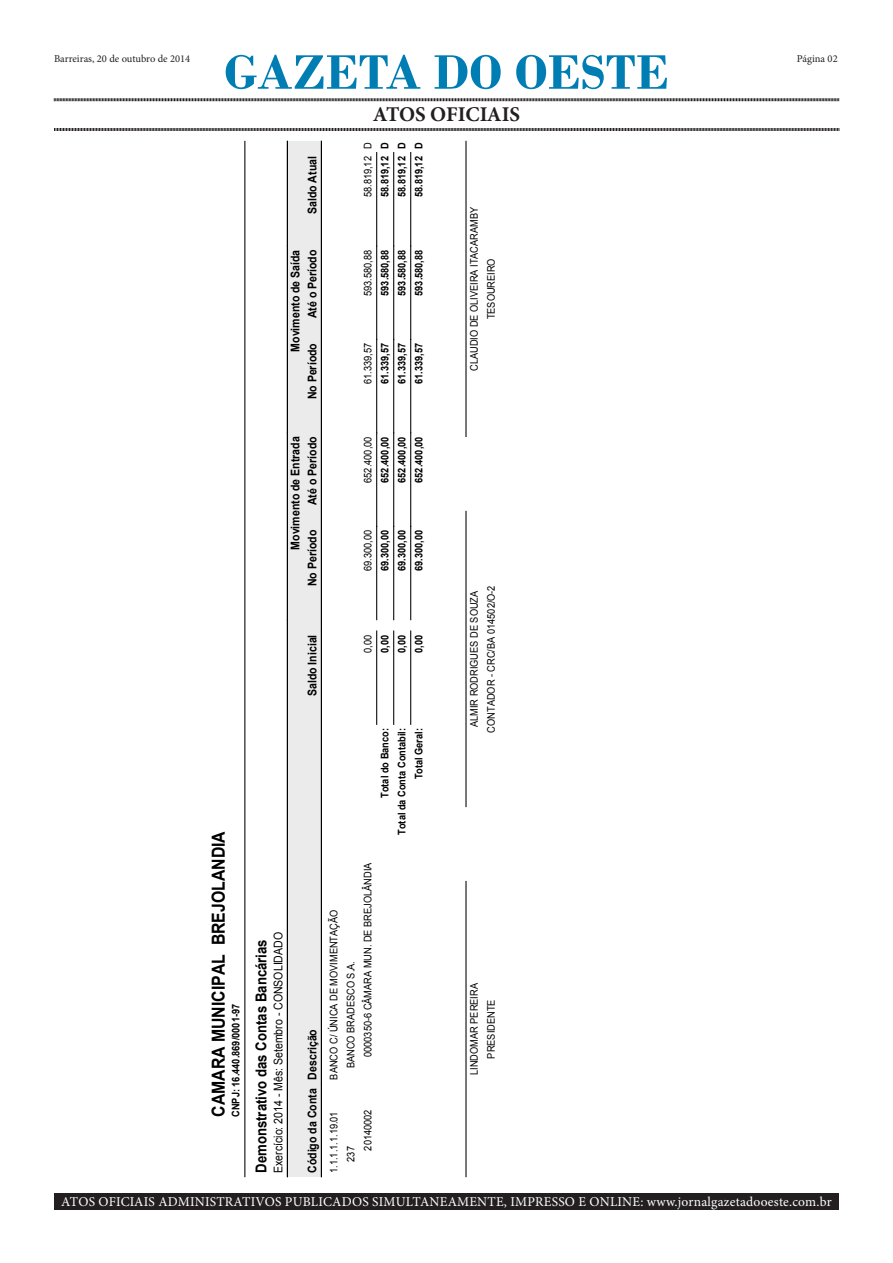
<style>
.page{position:relative;width:893px;height:1263px;background:#fff}
.page>*{position:absolute;margin:0;border:0;box-sizing:border-box;transform-origin:0 0}
.t1{font:700 51px "Bodoni";color:#007eb4}
.t2{font:700 21px "Minion Pro";letter-spacing:-.005em;color:#231f20}
.t3{font:700 18px "Arial";color:#000;scale:.88 1}
.t4{font:700 15px "Arial";color:#000;scale:.88 1}
.t5{font:13.5px "Minion Pro";letter-spacing:.015em;color:#fff}
.t6{font:700 12px "Arial";color:#000;scale:.88 1}
.t7{font:12px "Arial";color:#000;scale:.88 1}
.t8{font:10.5px "Arial";color:#000;scale:.88 1}
.t9{font:700 10.5px "Arial";color:#000;scale:.88 1}
.t10{font:10.5px "Minion Pro";color:#231f20}
</style>
<div class="page">
<svg style="left:54px;top:98px;width:785px;height:4px;background:#908e8e"></svg>
<svg style="left:54px;top:128px;width:785px;height:3px;background:#6b6869"></svg>
<div style="left:54px;top:1193px;width:785px;height:17px;background:#231f20"></div>
<hr style="left:244px;top:141px;width:1px;height:1036px;background:#000">
<div style="left:287px;top:620px;width:17px;height:557px;background:#ebebeb"></div>
<div style="left:287px;top:433px;width:17px;height:187px;background:#ebebeb"></div>
<div style="left:287px;top:246px;width:17px;height:187px;background:#ebebeb"></div>
<div style="left:287px;top:141px;width:17px;height:105px;background:#ebebeb"></div>
<div style="left:304px;top:1083px;width:17px;height:94px;background:#ebebeb"></div>
<div style="left:304px;top:724px;width:17px;height:359px;background:#ebebeb"></div>
<div style="left:304px;top:631px;width:17px;height:93px;background:#ebebeb"></div>
<div style="left:304px;top:620px;width:17px;height:11px;background:#ebebeb"></div>
<div style="left:304px;top:526px;width:17px;height:94px;background:#ebebeb"></div>
<div style="left:304px;top:433px;width:17px;height:93px;background:#ebebeb"></div>
<div style="left:304px;top:339px;width:17px;height:94px;background:#ebebeb"></div>
<div style="left:304px;top:246px;width:17px;height:93px;background:#ebebeb"></div>
<div style="left:304px;top:152px;width:17px;height:94px;background:#ebebeb"></div>
<div style="left:304px;top:141px;width:17px;height:11px;background:#ebebeb"></div>
<hr style="left:287px;top:141px;width:1px;height:1036px;background:#000">
<hr style="left:321px;top:141px;width:1px;height:1036px;background:#000">
<hr style="left:376px;top:631px;width:1px;height:93px;background:#000">
<hr style="left:376px;top:526px;width:1px;height:94px;background:#000">
<hr style="left:376px;top:433px;width:1px;height:93px;background:#000">
<hr style="left:376px;top:339px;width:1px;height:94px;background:#000">
<hr style="left:376px;top:246px;width:1px;height:93px;background:#000">
<hr style="left:376px;top:152px;width:1px;height:94px;background:#000">
<hr style="left:393px;top:631px;width:1px;height:93px;background:#000">
<hr style="left:393px;top:526px;width:1px;height:94px;background:#000">
<hr style="left:393px;top:433px;width:1px;height:93px;background:#000">
<hr style="left:393px;top:339px;width:1px;height:94px;background:#000">
<hr style="left:393px;top:246px;width:1px;height:93px;background:#000">
<hr style="left:393px;top:152px;width:1px;height:94px;background:#000">
<hr style="left:410px;top:631px;width:1px;height:93px;background:#000">
<hr style="left:410px;top:526px;width:1px;height:94px;background:#000">
<hr style="left:410px;top:433px;width:1px;height:93px;background:#000">
<hr style="left:410px;top:339px;width:1px;height:94px;background:#000">
<hr style="left:410px;top:246px;width:1px;height:93px;background:#000">
<hr style="left:410px;top:152px;width:1px;height:94px;background:#000">
<hr style="left:466px;top:881px;width:1px;height:296px;background:#000">
<hr style="left:466px;top:511px;width:1px;height:296px;background:#000">
<hr style="left:466px;top:141px;width:1px;height:296px;background:#000">
<p class="t10" style="left:54px;top:51px;width:138px">Barreiras, 20 de outubro de 2014</p>
<p class="t10" style="left:797px;top:51px;width:42px">Página 02</p>
<p class="t1" style="left:224px;top:42px;width:446px">GAZETA DO OESTE</p>
<p class="t2" style="left:373px;top:100px;width:149px">ATOS OFICIAIS</p>
<p class="t6" style="left:304px;top:214px;width:67px;rotate:-90deg">Saldo Atual</p>
<p class="t6" style="left:287px;top:352px;width:117px;rotate:-90deg">Movimento de Saída</p>
<p class="t6" style="left:304px;top:318px;width:79px;rotate:-90deg">Até o Período</p>
<p class="t6" style="left:304px;top:399px;width:65px;rotate:-90deg">No Período</p>
<p class="t6" style="left:287px;top:550px;width:130px;rotate:-90deg">Movimento de Entrada</p>
<p class="t6" style="left:304px;top:505px;width:79px;rotate:-90deg">Até o Período</p>
<p class="t6" style="left:304px;top:586px;width:65px;rotate:-90deg">No Período</p>
<p class="t9" style="left:378px;top:197px;width:64px;rotate:-90deg">58.819,12 D</p>
<p class="t9" style="left:395px;top:197px;width:64px;rotate:-90deg">58.819,12 D</p>
<p class="t9" style="left:412px;top:197px;width:64px;rotate:-90deg">58.819,12 D</p>
<p class="t8" style="left:361px;top:197px;width:64px;rotate:-90deg">58.819,12 D</p>
<p class="t9" style="left:378px;top:296px;width:54px;rotate:-90deg">593.580,88</p>
<p class="t9" style="left:395px;top:296px;width:54px;rotate:-90deg">593.580,88</p>
<p class="t9" style="left:412px;top:296px;width:54px;rotate:-90deg">593.580,88</p>
<p class="t8" style="left:361px;top:296px;width:54px;rotate:-90deg">593.580,88</p>
<p class="t9" style="left:378px;top:384px;width:48px;rotate:-90deg">61.339,57</p>
<p class="t9" style="left:395px;top:384px;width:48px;rotate:-90deg">61.339,57</p>
<p class="t9" style="left:412px;top:384px;width:48px;rotate:-90deg">61.339,57</p>
<p class="t8" style="left:361px;top:384px;width:48px;rotate:-90deg">61.339,57</p>
<p class="t9" style="left:378px;top:483px;width:54px;rotate:-90deg">652.400,00</p>
<p class="t9" style="left:395px;top:483px;width:54px;rotate:-90deg">652.400,00</p>
<p class="t9" style="left:412px;top:483px;width:54px;rotate:-90deg">652.400,00</p>
<p class="t8" style="left:361px;top:483px;width:54px;rotate:-90deg">652.400,00</p>
<p class="t9" style="left:378px;top:571px;width:48px;rotate:-90deg">69.300,00</p>
<p class="t9" style="left:395px;top:571px;width:48px;rotate:-90deg">69.300,00</p>
<p class="t9" style="left:412px;top:571px;width:48px;rotate:-90deg">69.300,00</p>
<p class="t8" style="left:361px;top:571px;width:48px;rotate:-90deg">69.300,00</p>
<p class="t3" style="left:206px;top:1117px;width:326px;rotate:-90deg">CAMARA MUNICIPAL BREJOLANDIA</p>
<p class="t9" style="left:229px;top:1117px;width:130px;rotate:-90deg">CNPJ: 16.440.869/0001-97</p>
<p class="t4" style="left:251px;top:1173px;width:267px;rotate:-90deg">Demonstrativo das Contas Bancárias</p>
<p class="t7" style="left:270px;top:1173px;width:275px;rotate:-90deg">Exercício: 2014 - Mês: Setembro - CONSOLIDADO</p>
<p class="t6" style="left:304px;top:696px;width:71px;rotate:-90deg">Saldo Inicial</p>
<p class="t9" style="left:378px;top:653px;width:22px;rotate:-90deg">0,00</p>
<p class="t9" style="left:395px;top:653px;width:22px;rotate:-90deg">0,00</p>
<p class="t9" style="left:412px;top:653px;width:22px;rotate:-90deg">0,00</p>
<p class="t8" style="left:361px;top:653px;width:22px;rotate:-90deg">0,00</p>
<p class="t9" style="left:378px;top:798px;width:81px;rotate:-90deg">Total do Banco:</p>
<p class="t9" style="left:395px;top:835px;width:123px;rotate:-90deg">Total da Conta Contabil:</p>
<p class="t9" style="left:412px;top:779px;width:60px;rotate:-90deg">Total Geral:</p>
<p class="t6" style="left:304px;top:1173px;width:165px;rotate:-90deg">Código da Conta Descrição</p>
<p class="t8" style="left:361px;top:1057px;width:222px;rotate:-90deg">0000350-6 CÂMARA MUN. DE BREJOLÂNDIA</p>
<p class="t8" style="left:327px;top:1079px;width:194px;rotate:-90deg">BANCO C/ ÚNICA DE MOVIMENTAÇÃO</p>
<p class="t8" style="left:344px;top:1068px;width:123px;rotate:-90deg">BANCO BRADESCO S.A.</p>
<p class="t8" style="left:327px;top:1173px;width:71px;rotate:-90deg">1.1.1.1.1.19.01</p>
<p class="t8" style="left:344px;top:1162px;width:19px;rotate:-90deg">237</p>
<p class="t8" style="left:361px;top:1150px;width:48px;rotate:-90deg">20140002</p>
<p class="t8" style="left:467px;top:371px;width:188px;rotate:-90deg">CLAUDIO DE OLIVEIRA ITACARAMBY</p>
<p class="t8" style="left:484px;top:319px;width:71px;rotate:-90deg">TESOUREIRO</p>
<p class="t8" style="left:467px;top:727px;width:157px;rotate:-90deg">ALMIR RODRIGUES DE SOUZA</p>
<p class="t8" style="left:484px;top:733px;width:169px;rotate:-90deg">CONTADOR - CRC/BA 014502/O-2</p>
<p class="t8" style="left:467px;top:1075px;width:106px;rotate:-90deg">LINDOMAR PEREIRA</p>
<p class="t8" style="left:484px;top:1058px;width:69px;rotate:-90deg">PRESIDENTE</p>
<p class="t5" style="left:61px;top:1193px;width:772px">ATOS OFICIAIS ADMINISTRATIVOS PUBLICADOS SIMULTANEAMENTE, IMPRESSO E ONLINE: www.jornalgazetadooeste.com.br</p>
</div>
